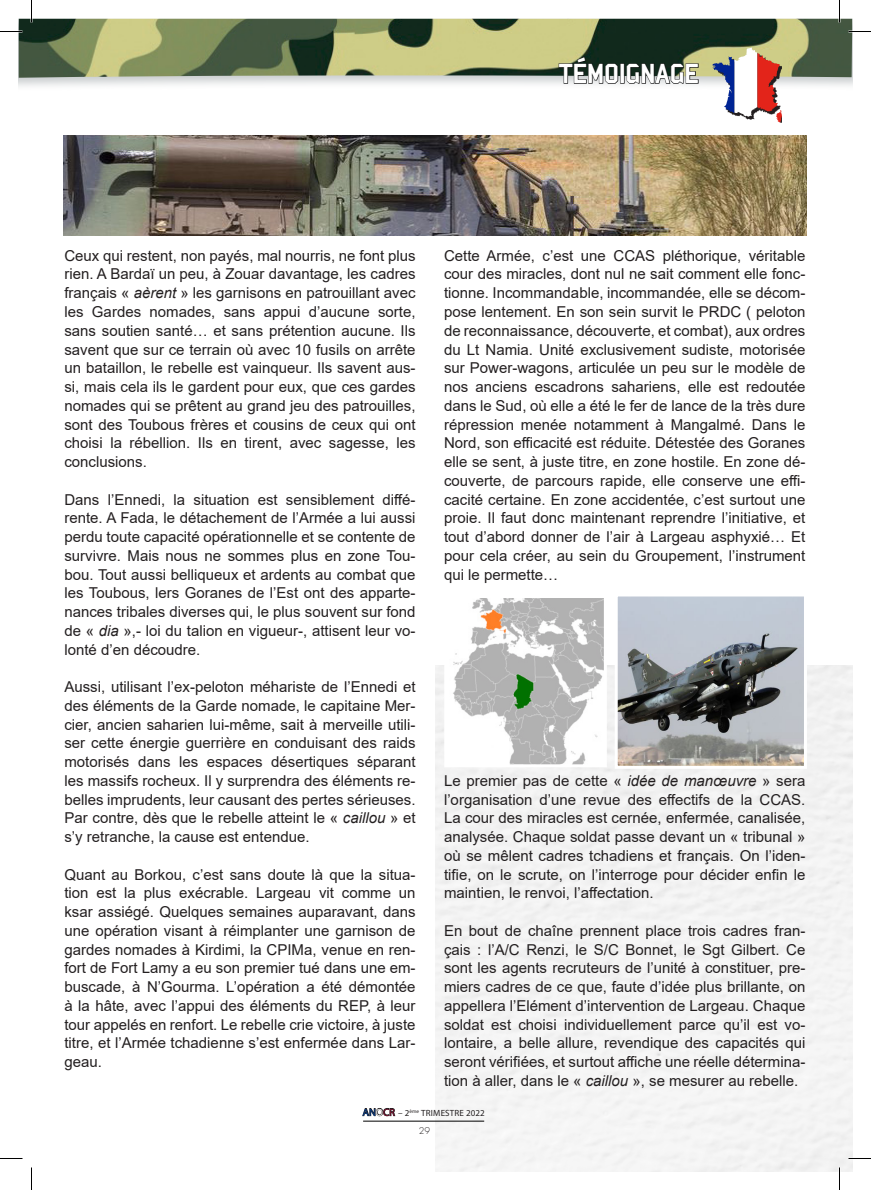
<style>
.page{position:relative;width:871px;height:1190px;background:#fff}
.page>*{position:absolute;margin:0;border:0;box-sizing:border-box;transform-origin:0 0}
.t1{font:30px "Bombardier";color:#fff}
.t2{font:15px/18.8px "Arial";color:#231f20;text-align:justify}
.t3{font:10.5px "Myriad Pro";color:#083e89}
.t4{font:300 9.15px "Futura";color:#231f20}
.t5{font:9px "Myriad Pro";letter-spacing:.02em;color:#231f20}
.s1{font-style:italic}
.s2{color:#fff}
.s3{color:#821735}
</style>
<div class="page">
<svg style="left:362px;top:1108px;width:34px;height:9px"></svg>
<hr style="left:363px;top:1121px;width:121px;height:1px;background:#000">
<img style="left:619px;top:597px;width:184px;height:168px">
<div style="left:615px;top:593px;width:192px;height:176px;border:3px solid #fff"></div>
<img style="left:452px;top:599px;width:151px;height:164px">
<div style="left:444px;top:595px;width:163px;height:172px;border:3px solid #fff"></div>
<div style="left:19px;top:19px;width:833px;height:221px;background:#b7bcbe;opacity:.75"></div>
<img style="left:19px;top:19px;width:833px;height:59px">
<svg style="left:558px;top:57px;width:60px;height:27px"></svg>
<div style="left:620px;top:64px;width:4px;height:19px;border:1px solid #000001"></div>
<svg style="left:626px;top:63px;width:73px;height:21px"></svg>
<svg style="left:712px;top:48px;width:70px;height:75px"></svg>
<hr style="left:838px;top:0;width:2px;height:22px;background:#fff">
<svg style="left:0;top:31px;width:22px;height:1px"></svg>
<svg style="left:848px;top:31px;width:23px;height:1px"></svg>
<svg style="left:0;top:1158px;width:22px;height:1px"></svg>
<svg style="left:848px;top:1158px;width:23px;height:1px"></svg>
<svg style="left:31px;top:0;width:1px;height:22px"></svg>
<svg style="left:31px;top:1167px;width:1px;height:23px"></svg>
<svg style="left:839px;top:0;width:1px;height:22px"></svg>
<svg style="left:839px;top:1167px;width:1px;height:23px"></svg>
<p class="t1" style="left:559px;top:57px;width:142px">TÉMOIGNAGE</p>
<p class="t2" style="left:444px;top:246px;width:363px">Cette Armée, c’est une CCAS pléthorique, véritable cour des miracles, dont nul ne sait comment elle fonc&shy;tionne. Incommandable, incommandée, elle se décom&shy;pose lentement. En son sein survit le PRDC ( peloton de reconnaissance, découverte, et combat), aux ordres du Lt Namia. Unité exclusivement sudiste, motorisée sur Power-wagons, articulée un peu sur le modèle de nos anciens escadrons sahariens, elle est redoutée dans le Sud, où elle a été le fer de lance de la très dure répression menée notamment à Mangalmé. Dans le Nord, son efficacité est réduite. Détestée des Goranes elle se sent, à juste titre, en zone hostile. En zone dé&shy;couverte, de parcours rapide, elle conserve une effi&shy;cacité certaine. En zone accidentée, c’est surtout une proie. Il faut donc maintenant reprendre l’initiative, et tout d’abord donner de l’air à Largeau asphyxié… Et pour cela créer, au sein du Groupement, l’instrument qui le permette…</p>
<p class="t2" style="left:64px;top:246px;width:353px">Ceux qui restent, non payés, mal nourris, ne font plus rien. A Bardaï un peu, à Zouar davantage, les cadres français « <span class="s1">aèrent</span> » les garnisons en patrouillant avec les Gardes nomades, sans appui d’aucune sorte, sans soutien santé… et sans prétention aucune. Ils savent que sur ce terrain où avec 10 fusils on arrête un bataillon, le rebelle est vainqueur. Ils savent aus&shy;si, mais cela ils le gardent pour eux, que ces gardes nomades qui se prêtent au grand jeu des patrouilles, sont des Toubous frères et cousins de ceux qui ont choisi la rébellion. Ils en tirent, avec sagesse, les conclusions.</p>
<p class="t2" style="left:64px;top:490px;width:353px">Dans l’Ennedi, la situation est sensiblement diffé&shy;rente. A Fada, le détachement de l’Armée a lui aussi perdu toute capacité opérationnelle et se contente de survivre. Mais nous ne sommes plus en zone Tou&shy;bou. Tout aussi belliqueux et ardents au combat que les Toubous, lers Goranes de l’Est ont des apparte&shy;nances tribales diverses qui, le plus souvent sur fond de « <span class="s1">dia</span> »,- loi du talion en vigueur-, attisent leur vo&shy;lonté d’en découdre.</p>
<p class="t2" style="left:64px;top:677px;width:353px">Aussi, utilisant l’ex-peloton méhariste de l’Ennedi et des éléments de la Garde nomade, le capitaine Mer&shy;cier, ancien saharien lui-même, sait à merveille utili&shy;ser cette énergie guerrière en conduisant des raids motorisés dans les espaces désertiques séparant les massifs rocheux. Il y surprendra des éléments re&shy;belles imprudents, leur causant des pertes sérieuses.<br>Par contre, dès que le rebelle atteint le « <span class="s1">caillou</span> » et s’y retranche, la cause est entendue.</p>
<p class="t2" style="left:64px;top:865px;width:353px">Quant au Borkou, c’est sans doute là que la situa&shy;tion est la plus exécrable. Largeau vit comme un ksar assiégé. Quelques semaines auparavant, dans une opération visant à réimplanter une garnison de gardes nomades à Kirdimi, la CPIMa, venue en ren&shy;fort de Fort Lamy a eu son premier tué dans une em&shy;buscade, à N’Gourma. L’opération a été démontée à la hâte, avec l’appui des éléments du REP, à leur tour appelés en renfort. Le rebelle crie victoire, à juste titre, et l’Armée tchadienne s’est enfermée dans Lar&shy;geau.</p>
<p class="t3" style="left:363px;top:1105px;width:34px">AN<span class="s2">O</span><span class="s3">CR</span></p>
<p class="t2" style="left:444px;top:771px;width:363px">Le premier pas de cette « <span class="s1">idée de manœuvre</span> » sera l’organisation d’une revue des effectifs de la CCAS.<br>La cour des miracles est cernée, enfermée, canalisée, analysée. Chaque soldat passe devant un « tribunal » où se mêlent cadres tchadiens et français. On l’iden&shy;tifie, on le scrute, on l’interroge pour décider enfin le maintien, le renvoi, l’affectation.</p>
<p class="t2" style="left:444px;top:921px;width:363px">En bout de chaîne prennent place trois cadres fran&shy;çais : l’A/C Renzi, le S/C Bonnet, le Sgt Gilbert. Ce sont les agents recruteurs de l’unité à constituer, pre&shy;miers cadres de ce que, faute d’idée plus brillante, on appellera l’Elément d’intervention de Largeau. Chaque soldat est choisi individuellement parce qu’il est vo&shy;lontaire, a belle allure, revendique des capacités qui seront vérifiées, et surtout affiche une réelle détermina&shy;tion à aller, dans le « <span class="s1">caillou</span> », se mesurer au rebelle.</p>
<p class="t5" style="left:398px;top:1107px;width:88px">– 2<sup>ème</sup> TRIMESTRE 2022</p>
<p class="t4" style="left:419px;top:1125px;width:13px">29</p>
</div>
